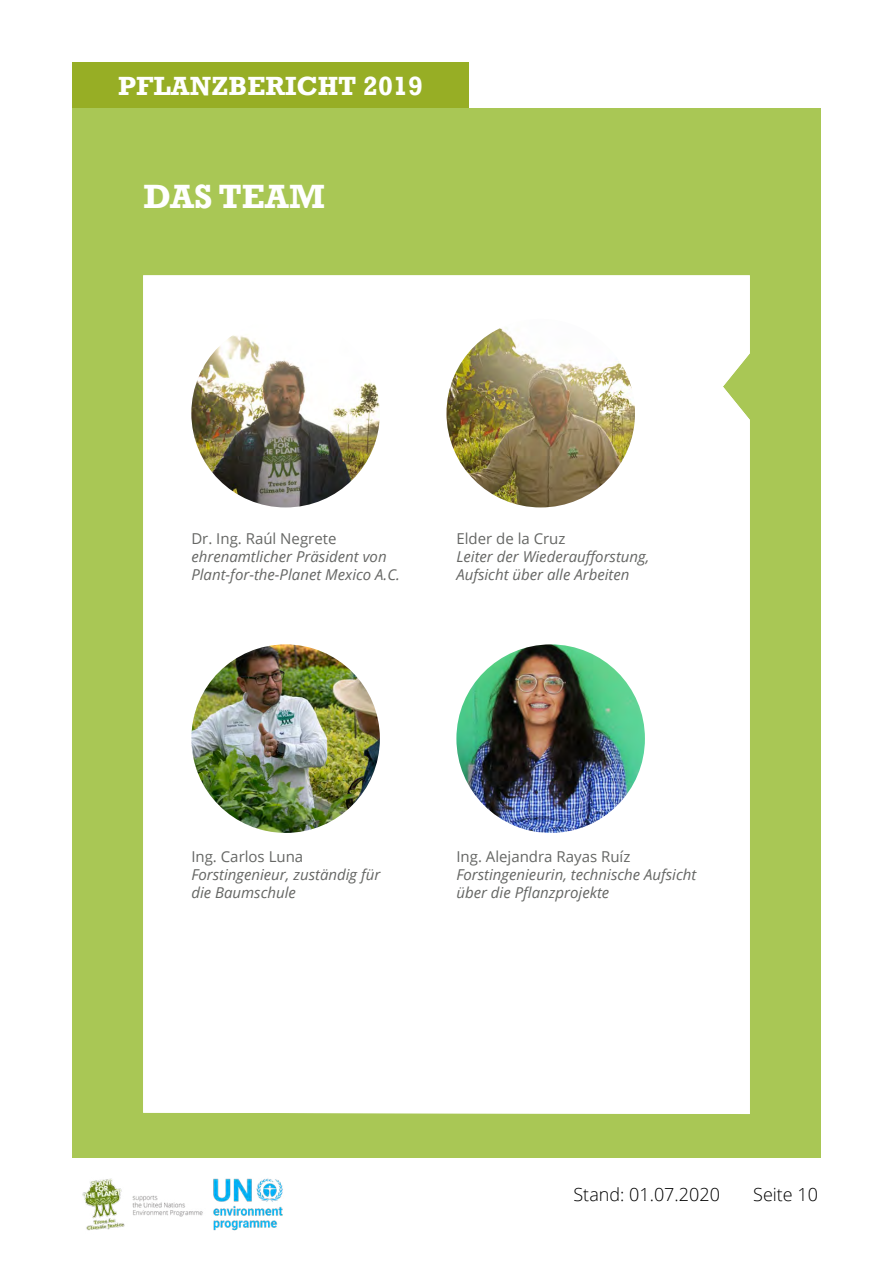
<style>
.page{position:relative;width:893px;height:1263px;background:#fff}
.page>*{position:absolute;margin:0;border:0;box-sizing:border-box;transform-origin:0 0}
.t1{font:700 34.5px "Rockwell";color:#fff}
.t2{font:700 27px "Rockwell";color:#fff}
.t3{font:300 18px "Open Sans";color:#000}
.t4{font:italic 15px/18px "Open Sans";color:#656664}
.t5{font:15px "Open Sans";color:#656664}
</style>
<div class="page">
<img style="left:82px;top:1178px;width:201px;height:53px">
<div style="left:72px;top:108px;width:749px;height:1050px;background:#a9c755"></div>
<div style="left:72px;top:63px;width:397px;height:45px;background:#97ae25"></div>
<div style="left:143px;top:275px;width:607px;height:839px;background:#fff"></div>
<img style="left:191px;top:319px;width:189px;height:188px;border-radius:94px">
<img style="left:446px;top:319px;width:189px;height:188px;border-radius:94px">
<img style="left:191px;top:644px;width:189px;height:189px;border-radius:94px">
<img style="left:456px;top:644px;width:189px;height:189px;border-radius:94px">
<h2 class="t2" style="left:118px;top:70px;width:306px">PFLANZBERICHT 2019</h2>
<h1 class="t1" style="left:144px;top:176px;width:183px">DAS TEAM</h1>
<p class="t5" style="left:191px;top:529px;width:147px">Dr. Ing. Raúl Negrete</p>
<p class="t4" style="left:191px;top:548px;width:210px">ehrenamtlicher Präsident von<br>Plant-for-the-Planet Mexico A.C.</p>
<p class="t5" style="left:456px;top:529px;width:111px">Elder de la Cruz</p>
<p class="t4" style="left:456px;top:548px;width:194px">Leiter der Wiederaufforstung,<br>Aufsicht über alle Arbeiten</p>
<p class="t5" style="left:191px;top:846px;width:113px">Ing. Carlos Luna</p>
<p class="t4" style="left:191px;top:865px;width:190px">Forstingenieur, zuständig für die Baumschule</p>
<p class="t5" style="left:456px;top:846px;width:175px">Ing. Alejandra Rayas Ruíz</p>
<p class="t4" style="left:456px;top:865px;width:241px">Forstingenieurin, technische Aufsicht über die Pflanzprojekte</p>
<p class="t3" style="left:573px;top:1182px;width:148px">Stand: 01.07.2020</p>
<p class="t3" style="left:753px;top:1182px;width:66px">Seite 10</p>
</div>
